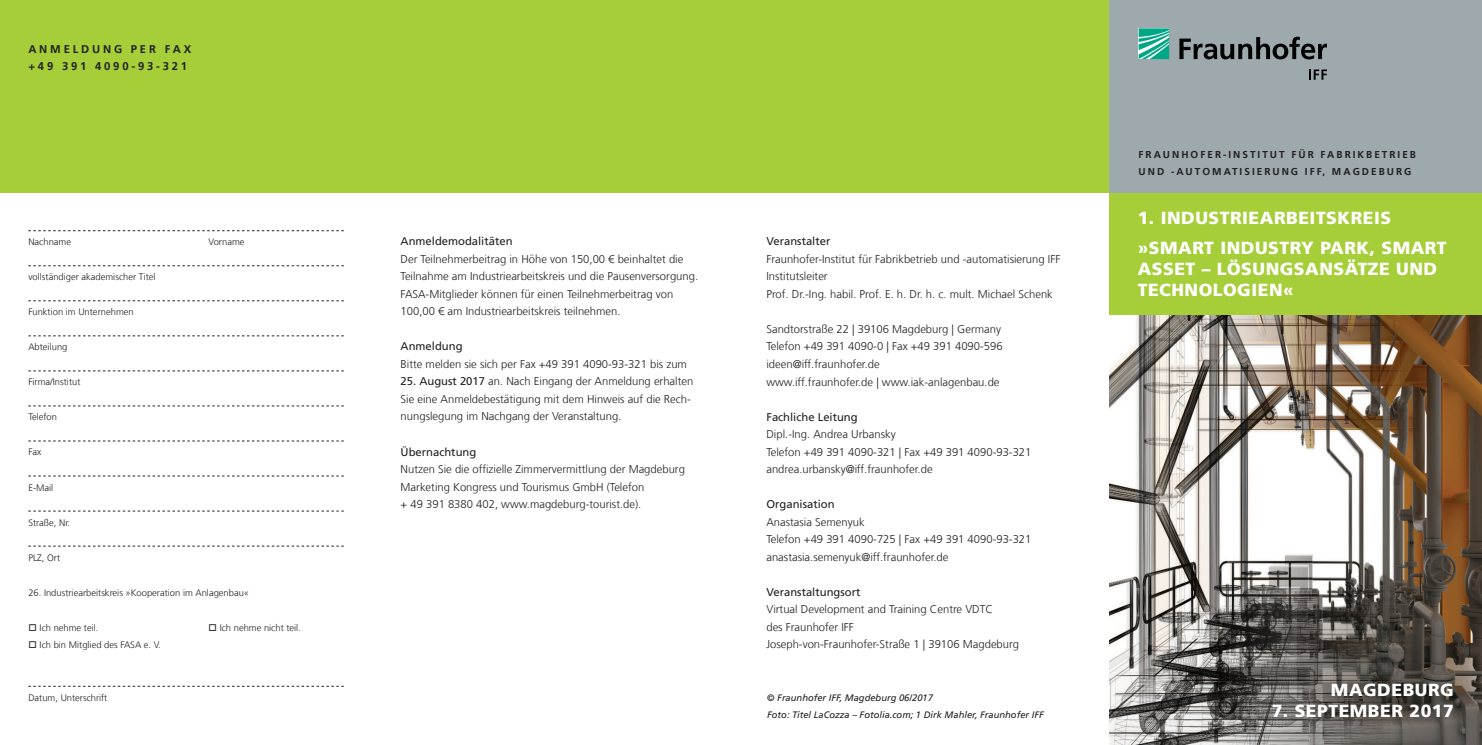
<style>
.page{position:relative;width:1482px;height:745px;background:#fff}
.page>*{position:absolute;margin:0;border:0;box-sizing:border-box;transform-origin:0 0}
.t1{font:900 17.5px/29.8px "Frutiger LT Com";letter-spacing:.03em;color:#fff}
.t2{font:300 11.25px/17.5px "Frutiger LT Com";color:#231f20}
.t3{font:11.25px "Frutiger LT Com";color:#231f20}
.t4{font:700 11.25px/17.5px "Frutiger LT Com";letter-spacing:.25em;color:#231f20}
.t5{font:700 10px/17.5px "Frutiger LT Com";letter-spacing:.2em;color:#231f20}
.t6{font:300 9.38px "Frutiger LT Com";color:#231f20}
.t7{font:italic 9.38px/17.5px "Frutiger LT Com";color:#231f20}
.s1{font-weight:400}
</style>
<div class="page">
<div style="left:0;top:0;width:1116px;height:192px;background:#a6ce39"></div>
<svg style="left:28px;top:230px;width:316px;height:1px"></svg>
<svg style="left:28px;top:265px;width:316px;height:1px"></svg>
<svg style="left:28px;top:300px;width:316px;height:1px"></svg>
<svg style="left:28px;top:335px;width:316px;height:1px"></svg>
<svg style="left:28px;top:370px;width:316px;height:1px"></svg>
<svg style="left:28px;top:405px;width:316px;height:1px"></svg>
<svg style="left:28px;top:440px;width:316px;height:1px"></svg>
<svg style="left:28px;top:475px;width:316px;height:1px"></svg>
<svg style="left:28px;top:510px;width:316px;height:1px"></svg>
<svg style="left:28px;top:545px;width:316px;height:1px"></svg>
<svg style="left:28px;top:685px;width:316px;height:1px"></svg>
<img style="left:1109px;top:315px;width:372px;height:429px">
<div style="left:1109px;top:182px;width:372px;height:133px;background:#a6ce39"></div>
<div style="left:1109px;top:0;width:372px;height:192px;background:#9da9ad"></div>
<svg style="left:1138px;top:28px;width:30px;height:31px"></svg>
<svg style="left:1179px;top:37px;width:147px;height:22px"></svg>
<svg style="left:1309px;top:69px;width:17px;height:11px"></svg>
<p class="t4" style="left:28px;top:40px;width:164px">ANMELDUNG PER FAX +49 391 4090-93-321</p>
<p class="t6" style="left:28px;top:236px;width:44px">Nachname</p>
<p class="t6" style="left:208px;top:236px;width:38px">Vorname</p>
<p class="t6" style="left:28px;top:271px;width:129px">vollständiger akademischer Titel</p>
<p class="t6" style="left:28px;top:306px;width:107px">Funktion im Unternehmen</p>
<p class="t6" style="left:28px;top:341px;width:41px">Abteilung</p>
<p class="t6" style="left:28px;top:376px;width:54px">Firma/Institut</p>
<p class="t6" style="left:28px;top:411px;width:30px">Telefon</p>
<p class="t6" style="left:28px;top:446px;width:15px">Fax</p>
<p class="t6" style="left:28px;top:481px;width:26px">E-Mail</p>
<p class="t6" style="left:28px;top:516px;width:43px">Straße, Nr.</p>
<p class="t6" style="left:28px;top:551px;width:33px">PLZ, Ort</p>
<p class="t6" style="left:28px;top:586px;width:222px">26. Industriearbeitskreis »Kooperation im Anlagenbau«</p>
<p class="t6" style="left:28px;top:621px;width:72px">□ Ich nehme teil.</p>
<p class="t6" style="left:208px;top:621px;width:94px">□ Ich nehme nicht teil.</p>
<p class="t6" style="left:28px;top:639px;width:134px">□ Ich bin Mitglied des FASA e. V.</p>
<p class="t6" style="left:28px;top:691px;width:80px">Datum, Unterschrift</p>
<p class="t3" style="left:400px;top:234px;width:113px">Anmeldemodalitäten</p>
<p class="t2" style="left:400px;top:250px;width:299px">Der Teilnehmerbeitrag in Höhe von 150,00 € beinhaltet die Teilnahme am Industriearbeitskreis und die Pausenversorgung.<br>FASA-Mitglieder können für einen Teilnehmerbeitrag von 100,00 € am Industriearbeitskreis teilnehmen.</p>
<p class="t3" style="left:400px;top:339px;width:63px">Anmeldung</p>
<p class="t2" style="left:400px;top:355px;width:288px">Bitte melden sie sich per Fax +49 391 4090-93-321 bis zum</p>
<p class="t2" style="left:400px;top:372px;width:294px"><span class="s1">25. August 2017</span> an. Nach Eingang der Anmeldung erhalten<br>Sie eine Anmeldebestätigung mit dem Hinweis auf die Rech&shy;nungslegung im Nachgang der Veranstaltung.</p>
<p class="t3" style="left:400px;top:444px;width:77px">Übernachtung</p>
<p class="t2" style="left:400px;top:460px;width:286px">Nutzen Sie die offizielle Zimmervermittlung der Magdeburg<br>Marketing Kongress und Tourismus GmbH (Telefon<br>+ 49 391 8380 402, www.magdeburg-tourist.de).</p>
<p class="t3" style="left:766px;top:234px;width:65px">Veranstalter</p>
<p class="t2" style="left:766px;top:250px;width:295px">Fraunhofer-Institut für Fabrikbetrieb und -automatisierung IFF<br>Institutsleiter<br>Prof. Dr.-Ing. habil. Prof. E. h. Dr. h. c. mult. Michael Schenk</p>
<p class="t2" style="left:766px;top:320px;width:238px">Sandtorstraße 22 | 39106 Magdeburg | Germany Telefon +49 391 4090-0 | Fax +49 391 4090-596 ideen@iff.fraunhofer.de<br>www.iff.fraunhofer.de | www.iak-anlagenbau.de</p>
<p class="t3" style="left:766px;top:410px;width:93px">Fachliche Leitung</p>
<p class="t2" style="left:766px;top:425px;width:266px">Dipl.-Ing. Andrea Urbansky<br>Telefon +49 391 4090-321 | Fax +49 391 4090-93-321 andrea.urbansky@iff.fraunhofer.de</p>
<p class="t3" style="left:766px;top:497px;width:70px">Organisation</p>
<p class="t2" style="left:766px;top:512px;width:266px">Anastasia Semenyuk<br>Telefon +49 391 4090-725 | Fax +49 391 4090-93-321 anastasia.semenyuk@iff.fraunhofer.de</p>
<p class="t3" style="left:766px;top:585px;width:95px">Veranstaltungsort</p>
<p class="t2" style="left:766px;top:600px;width:254px">Virtual Development and Training Centre VDTC<br>des Fraunhofer IFF<br>Joseph-von-Fraunhofer-Straße 1 | 39106 Magdeburg</p>
<p class="t7" style="left:767px;top:688px;width:278px">© Fraunhofer IFF, Magdeburg 06/2017<br>Foto: Titel LaCozza – Fotolia.com; 1 Dirk Mahler, Fraunhofer IFF</p>
<p class="t5" style="left:1138px;top:145px;width:279px">FRAUNHOF ER-INSTI TUT F ÜR FA BRI KBETRI EB<br>UND -AUTOMATI SI ERUNG IFF, MA GDEBURG</p>
<h1 class="t1" style="left:1137px;top:203px;width:310px">1. INDUSTRIEARBEITSKREIS »SMART INDUSTRY PARK, SMART</h1>
<h1 class="t1" style="left:1137px;top:258px;width:301px;line-height:21px">ASSET – LÖSUNGSANSÄTZE UND<br>TECHNOLOGIEN«</h1>
<h1 class="t1" style="left:1330px;top:674px;width:124px">MAGDEBURG</h1>
<h1 class="t1" style="left:1271px;top:695px;width:184px">7. SEPTEMBER 2017</h1>
</div>
